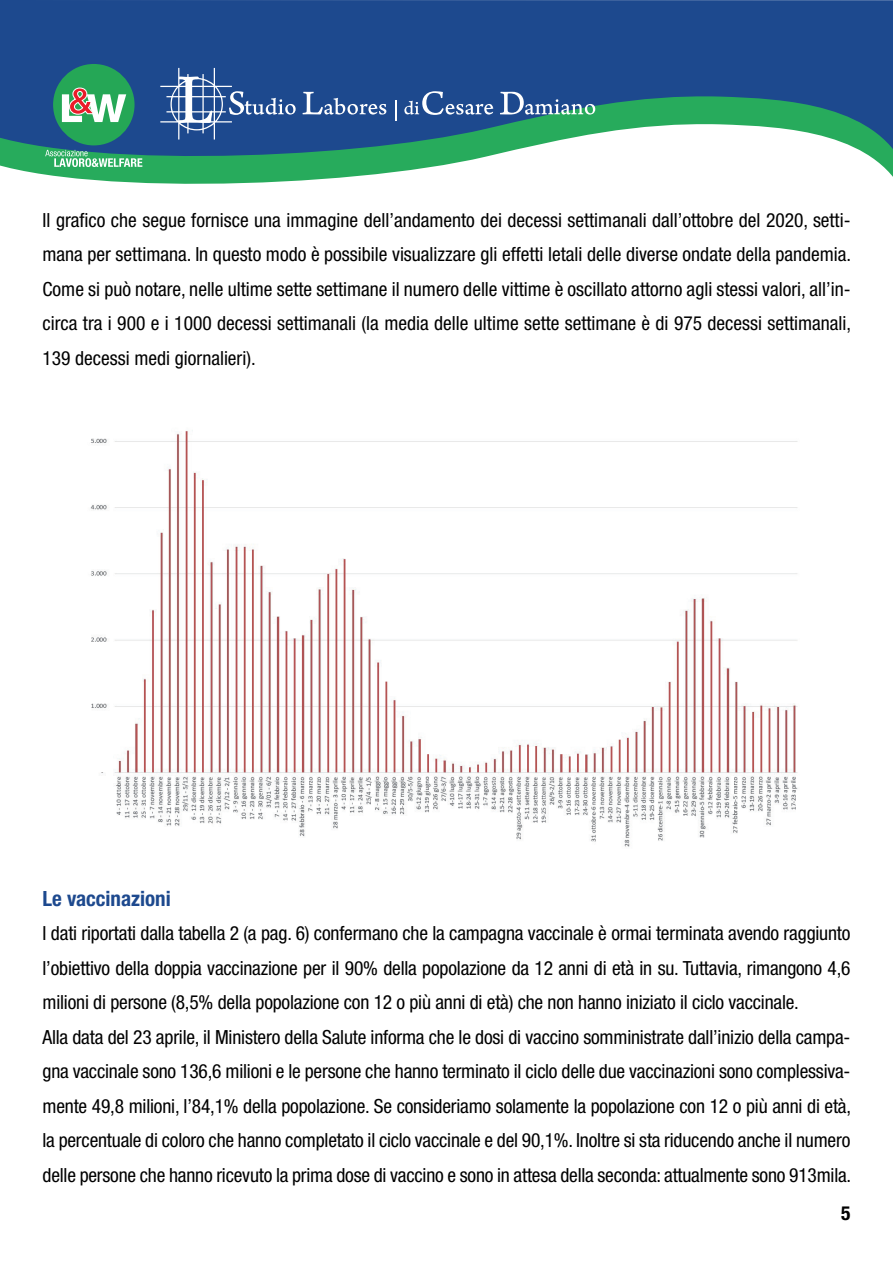
<style>
.page{position:relative;width:893px;height:1263px;background:#fff}
.page>*{position:absolute;margin:0;border:0;box-sizing:border-box;transform-origin:0 0}
.t1{font:700 condensed 21px "Helvetica Neue LT Std";color:#1d498e}
.t2{font:condensed 19.5px/34.5px "Helvetica Neue LT Std";letter-spacing:-.01em;color:#000;text-align:justify}
.t3{font:700 condensed 19.5px "Helvetica Neue LT Std";color:#000}
</style>
<div class="page">
<svg style="left:56px;top:176px;width:837px;height:8px"></svg>
<svg style="left:0;top:0;width:893px;height:176px;background:#3c7094"></svg>
<div style="left:53px;top:64px;width:82px;height:81px;background:#25a756;border-radius:50%"></div>
<svg style="left:62px;top:87px;width:64px;height:35px"></svg>
<svg style="left:45px;top:150px;width:97px;height:17px;background:#65b792"></svg>
<svg style="left:160px;top:68px;width:136px;height:72px;background:#4166a0"></svg>
<svg style="left:302px;top:92px;width:84px;height:23px;background:#4d70a6"></svg>
<hr style="left:395px;top:100px;width:2px;height:21px;background:#fff">
<svg style="left:404px;top:91px;width:89px;height:24px;background:#4a6da4"></svg>
<svg style="left:500px;top:92px;width:95px;height:23px;background:#537aa5"></svg>
<img style="left:90px;top:430px;width:708px;height:417px">
<p class="t2" style="left:43px;top:202px;width:810px">Il grafico che segue fornisce una immagine dell’andamento dei decessi settimanali dall’ottobre del 2020, setti&shy;mana per settimana. In questo modo è possibile visualizzare gli effetti letali delle diverse ondate della pandemia.<br>Come si può notare, nelle ultime sette settimane il numero delle vittime è oscillato attorno agli stessi valori, all’in&shy;circa tra i 900 e i 1000 decessi settimanali (la media delle ultime sette settimane è di 975 decessi settimanali, 139 decessi medi giornalieri).</p>
<p class="t1" style="left:43px;top:886px;width:130px">Le vaccinazioni</p>
<p class="t2" style="left:43px;top:916px;width:810px;text-align:left">I dati riportati dalla tabella 2 (a pag. 6) confermano che la campagna vaccinale è ormai terminata avendo raggiunto l’obiettivo della doppia vaccinazione per il 90% della popolazione da 12 anni di età in su. Tuttavia, rimangono 4,6 milioni di persone (8,5% della popolazione con 12 o più anni di età) che non hanno iniziato il ciclo vaccinale.<br>Alla data del 23 aprile, il Ministero della Salute informa che le dosi di vaccino somministrate dall’inizio della campa&shy;gna vaccinale sono 136,6 milioni e le persone che hanno terminato il ciclo delle due vaccinazioni sono complessiva&shy;mente 49,8 milioni, l’84,1% della popolazione. Se consideriamo solamente la popolazione con 12 o più anni di età, la percentuale di coloro che hanno completato il ciclo vaccinale e del 90,1%. Inoltre si sta riducendo anche il numero delle persone che hanno ricevuto la prima dose di vaccino e sono in attesa della seconda: attualmente sono 913mila.</p>
<p class="t3" style="left:841px;top:1202px;width:11px">5</p>
</div>
